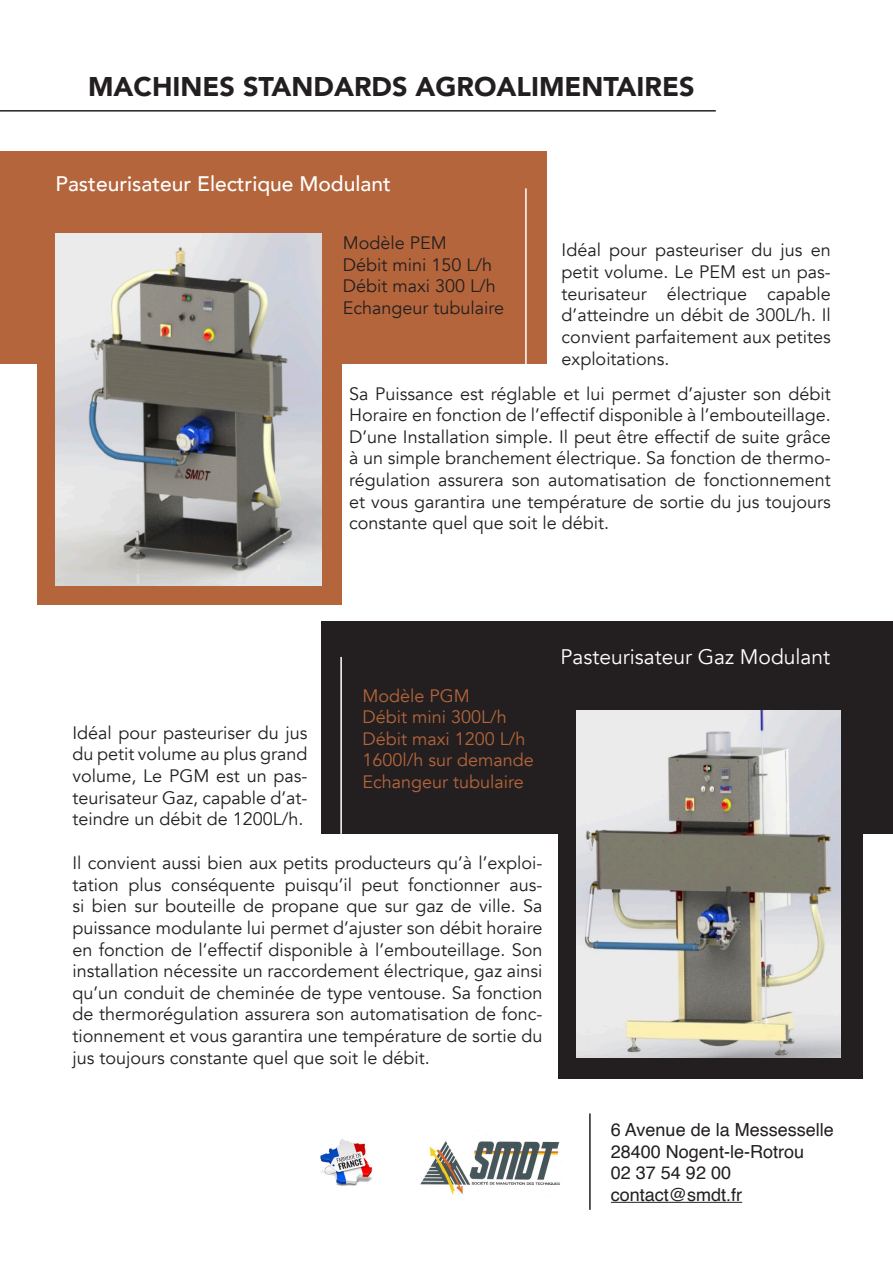
<style>
.page{position:relative;width:893px;height:1263px;background:#fff}
.page>*{position:absolute;margin:0;border:0;box-sizing:border-box;transform-origin:0 0}
.t1{font:900 27px "Avenir";color:#231f20}
.t2{font:500 21px "Avenir";color:#fff}
.t3{font:21px "Avenir";color:#fff}
.t4{font:18px/21.6px "Avenir";color:#231f20;text-align:justify}
.t5{font:18px "Avenir";color:#b4653b}
.t6{font:18px "Helvetica";color:#231f20}
</style>
<div class="page">
<div style="left:37px;top:203px;width:305px;height:402px;background:#b4653b"></div>
<div style="left:558px;top:677px;width:305px;height:402px;background:#231f20"></div>
<div style="left:0;top:151px;width:547px;height:213px;background:#b4653b"></div>
<img style="left:56px;top:234px;width:266px;height:351px">
<div style="left:322px;top:621px;width:571px;height:213px;background:#231f20"></div>
<img style="left:576px;top:710px;width:265px;height:347px">
<hr style="left:0;top:110px;width:716px;height:2px;background:#231f20">
<hr style="left:611px;top:1202px;width:131px;height:1px;background:#231f20">
<hr style="left:589px;top:1113px;width:2px;height:97px;background:#231f20">
<hr style="left:340px;top:657px;width:2px;height:177px;background:#fff">
<hr style="left:525px;top:188px;width:2px;height:177px;background:#fff">
<img style="left:420px;top:1141px;width:140px;height:54px">
<img style="left:320px;top:1139px;width:53px;height:47px">
<p class="t1" style="left:88px;top:63px;width:608px">MACHINES STANDARDS AGROALIMENTAIRES</p>
<p class="t2" style="left:56px;top:166px;width:337px">Pasteurisateur Electrique Modulant</p>
<p class="t4" style="left:343px;top:232px;width:106px">Modèle PEM</p>
<p class="t4" style="left:343px;top:254px;width:151px">Débit mini 150 L/h</p>
<p class="t4" style="left:343px;top:276px;width:155px">Débit maxi 300 L/h</p>
<p class="t4" style="left:343px;top:297px;width:163px">Echangeur tubulaire</p>
<p class="t4" style="left:562px;top:240px;width:271px">Idéal pour pasteuriser du jus en petit volume. Le PEM est un pas&shy;teurisateur électrique capable d’atteindre un débit de 300L/h. Il convient parfaitement aux petites exploitations.</p>
<p class="t4" style="left:349px;top:383px;width:483px">Sa Puissance est réglable et lui permet d’ajuster son débit Horaire en fonction de l’effectif disponible à l’embouteillage.<br>D’une Installation simple. Il peut être effectif de suite grâce à un simple branchement électrique. Sa fonction de thermo&shy;régulation assurera son automatisation de fonctionnement et vous garantira une température de sortie du jus toujours constante quel que soit le débit.</p>
<p class="t4" style="left:72px;top:722px;width:236px">Idéal pour pasteuriser du jus du petit volume au plus grand volume, Le PGM est un pas&shy;teurisateur Gaz, capable d’at&shy;teindre un débit de 1200L/h.</p>
<p class="t5" style="left:362px;top:685px;width:109px">Modèle PGM</p>
<p class="t5" style="left:362px;top:706px;width:146px">Débit mini 300L/h</p>
<p class="t5" style="left:362px;top:728px;width:165px">Débit maxi 1200 L/h</p>
<p class="t5" style="left:362px;top:749px;width:173px">1600l/h sur demande</p>
<p class="t5" style="left:362px;top:771px;width:163px">Echangeur tubulaire</p>
<p class="t4" style="left:72px;top:852px;width:471px">Il convient aussi bien aux petits producteurs qu’à l’exploi&shy;tation plus conséquente puisqu’il peut fonctionner aus&shy;si bien sur bouteille de propane que sur gaz de ville. Sa puissance modulante lui permet d’ajuster son débit horaire en fonction de l’effectif disponible à l’embouteillage. Son installation nécessite un raccordement électrique, gaz ainsi qu’un conduit de cheminée de type ventouse. Sa fonction de thermorégulation assurera son automatisation de fonc&shy;tionnement et vous garantira une température de sortie du jus toujours constante quel que soit le débit.</p>
<p class="t3" style="left:561px;top:644px;width:271px">Pasteurisateur Gaz Modulant</p>
<p class="t6" style="left:611px;top:1116px;width:224px">6 Avenue de la Messesselle</p>
<p class="t6" style="left:611px;top:1137px;width:195px">28400 Nogent-le-Rotrou</p>
<p class="t6" style="left:611px;top:1159px;width:122px">02 37 54 92 00</p>
<p class="t6" style="left:611px;top:1181px;width:133px">contact@smdt.fr</p>
</div>
